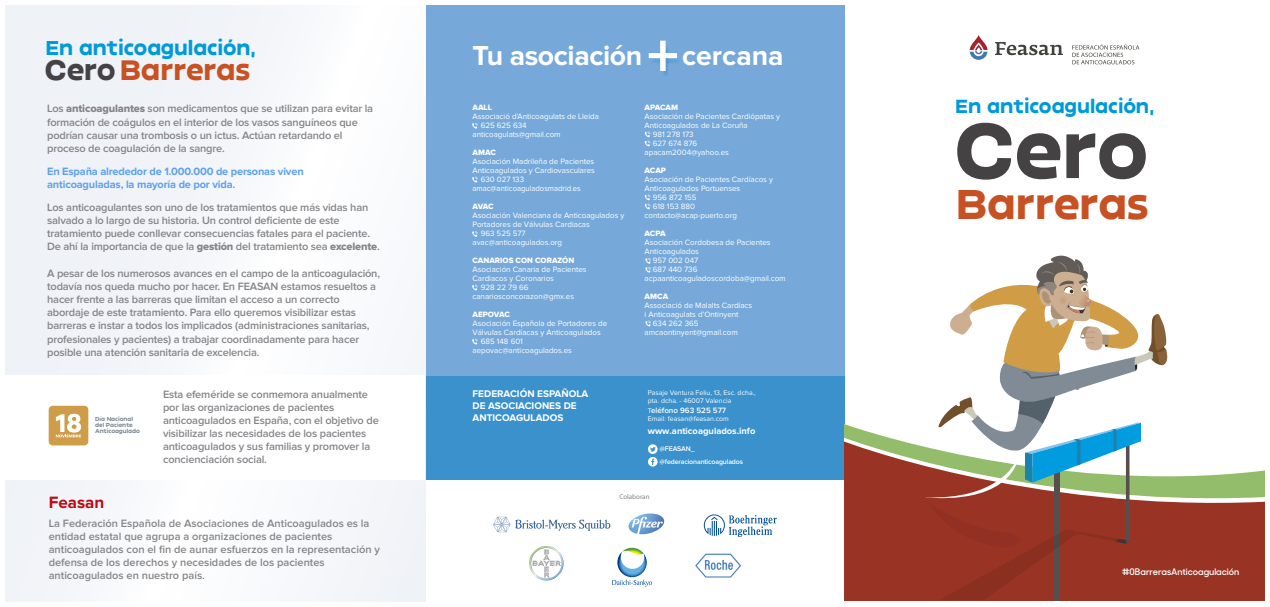
<style>
.page{position:relative;width:1270px;height:607px;background:#fff}
.page>*{position:absolute;margin:0;border:0;box-sizing:border-box;transform-origin:0 0}
.t1{font:700 69.5px "Obibok";color:#444243}
.t2{font:700 63.4px "Proxima Nova";color:#fff}
.t3{font:700 37.5px "Obibok";letter-spacing:-.02em;color:#c75122}
.t4{font:700 28.4px "Proxima Nova";letter-spacing:-.015em;color:#fff}
.t5{font:700 25.4px "Obibok";letter-spacing:-.015em;color:#c75122}
.t6{font:700 18.1px "Obibok";letter-spacing:-.01em;color:#009ada}
.t7{font:700 17.1px "Obibok";letter-spacing:-.01em;color:#009ada}
.t8{font:700 17px "Proxima Nova";color:#be0811}
.t9{font:600 11px/13.2px "Proxima Nova";letter-spacing:-.015em;color:#858488}
.t10{font:700 11px/13.2px "Proxima Nova";letter-spacing:-.015em;color:#5ea0ef}
.t11{font:700 10px/12px "Proxima Nova";color:#fff}
.t12{font:700 9.4px "Proxima Nova";color:#fff}
.t13{font:600 9.1px "Sharp Sans No 1";color:#fff}
.t14{font:8px "Proxima Nova";color:#fff}
.t15{font:8px "Proxima Nova Extrabld";color:#fff}
.t16{font:600 8px "Proxima Nova";color:#fff}
.t17{font:7px/8.4px "Proxima Nova";color:#fff}
.t18{font:600 7px/12.7px "Proxima Nova";letter-spacing:-.02em;color:#fff}
.t19{font:7px "Myriad Pro";color:#858488}
.t20{font:700 5.1px/6.2px "Obibok";letter-spacing:-.01em;color:#808a95}
.s1{color:#444243}
.s2{font-family:"Proxima Nova Extrabld";font-weight:400}
.s3{font-weight:400;font-size:7px}
</style>
<div class="page">
<div style="left:425px;top:6px;width:420px;height:370px;background:#76a9da"></div>
<div style="left:425px;top:376px;width:420px;height:103px;background:#3a91cc"></div>
<div style="left:6px;top:6px;width:419px;height:595px;background:#f4f6fa"></div>
<svg style="left:472px;top:123px;width:6px;height:6px"></svg>
<svg style="left:472px;top:177px;width:6px;height:5px"></svg>
<svg style="left:472px;top:231px;width:6px;height:6px"></svg>
<svg style="left:472px;top:284px;width:6px;height:6px"></svg>
<svg style="left:472px;top:338px;width:6px;height:6px"></svg>
<svg style="left:645px;top:320px;width:6px;height:6px"></svg>
<svg style="left:645px;top:258px;width:6px;height:15px"></svg>
<svg style="left:645px;top:194px;width:5px;height:15px"></svg>
<svg style="left:645px;top:131px;width:5px;height:15px"></svg>
<svg style="left:653px;top:47px;width:26px;height:29px"></svg>
<div style="left:6px;top:375px;width:419px;height:104px;background:#fff"></div>
<svg style="left:695px;top:553px;width:46px;height:24px"></svg>
<svg style="left:529px;top:546px;width:34px;height:34px"></svg>
<svg style="left:612px;top:547px;width:40px;height:40px"></svg>
<svg style="left:704px;top:514px;width:73px;height:23px"></svg>
<svg style="left:493px;top:517px;width:117px;height:15px"></svg>
<svg style="left:629px;top:513px;width:35px;height:21px"></svg>
<div style="left:49px;top:406px;width:39px;height:39px;background:#cf9c47;border-radius:4px"></div>
<svg style="left:56px;top:414px;width:25px;height:23px"></svg>
<svg style="left:845px;top:426px;width:56px;height:15px"></svg>
<svg style="left:845px;top:441px;width:419px;height:159px;background:#a65d4a"></svg>
<svg style="left:970px;top:34px;width:17px;height:26px"></svg>
<svg style="left:995px;top:42px;width:68px;height:13px"></svg>
<svg style="left:1072px;top:44px;width:67px;height:20px"></svg>
<svg style="left:925px;top:255px;width:245px;height:345px"></svg>
<svg style="left:648px;top:444px;width:10px;height:22px"></svg>
<h3 class="t6" style="left:45px;top:33px;width:212px">En anticoagulación,</h3>
<h3 class="t5" style="left:45px;top:49px;width:207px"><span class="s1">Cero</span> Barreras</h3>
<p class="t9" style="left:47px;top:103px;width:328px">Los <span class="s2">anticoagulantes</span> son medicamentos que se utilizan para evitar la formación de coágulos en el interior de los vasos sanguíneos que podrían causar una trombosis o un ictus. Actúan retardando el proceso de coagulación de la sangre.</p>
<p class="t10" style="left:47px;top:165px;width:258px">En España alrededor de 1.000.000 de personas viven anticoaguladas, la mayoría de por vida.</p>
<p class="t9" style="left:47px;top:201px;width:334px">Los anticoagulantes son uno de los tratamientos que más vidas han salvado a lo largo de su historia. Un control deficiente de este tratamiento puede conllevar consecuencias fatales para el paciente.<br>De ahí la importancia de que la <span class="s2">gestión</span> del tratamiento sea <span class="s2">excelente</span>.</p>
<p class="t9" style="left:47px;top:267px;width:334px">A pesar de los numerosos avances en el campo de la anticoagulación, todavía nos queda mucho por hacer. En FEASAN estamos resueltos a hacer frente a las barreras que limitan el acceso a un correcto abordaje de este tratamiento. Para ello queremos visibilizar estas barreras e instar a todos los implicados (administraciones sanitarias, profesionales y pacientes) a trabajar coordinadamente para hacer posible una atención sanitaria de excelencia.</p>
<p class="t20" style="left:95px;top:415px;width:46px">Dia Nacional del Paciente<br>Anticoagulado</p>
<h3 class="t8" style="left:49px;top:494px;width:57px">Feasan</h3>
<p class="t9" style="left:163px;top:388px;width:217px">Esta efeméride se conmemora anualmente por las organizaciones de pacientes anticoagulados en España, con el objetivo de visibilizar las necesidades de los pacientes anticoagulados y sus familias y promover la concienciación social.</p>
<p class="t9" style="left:49px;top:516px;width:333px">La Federación Española de Asociaciones de Anticoagulados es la entidad estatal que agrupa a organizaciones de pacientes anticoagulados con el fin de aunar esfuerzos en la representación y defensa de los derechos y necesidades de los pacientes anticoagulados en nuestro país.</p>
<h3 class="t4" style="left:473px;top:42px;width:171px">Tu asociación</h3>
<h2 class="t2" style="left:647px;top:27px;width:33px">+</h2>
<h3 class="t4" style="left:682px;top:42px;width:103px">cercana</h3>
<p class="t15" style="left:472px;top:104px;width:21px">AALL</p>
<p class="t14" style="left:472px;top:113px;width:128px">Associació d’Anticoagulats de Lleida</p>
<p class="t14" style="left:481px;top:122px;width:47px">625 625 634</p>
<p class="t14" style="left:472px;top:131px;width:90px">anticoagulats@gmail.com</p>
<p class="t15" style="left:472px;top:149px;width:25px">AMAC</p>
<p class="t14" style="left:472px;top:158px;width:123px">Asociación Madrileña de Pacientes</p>
<p class="t14" style="left:472px;top:167px;width:124px">Anticoagulados y Cardiovasculares</p>
<p class="t14" style="left:481px;top:176px;width:45px">630 027 133</p>
<p class="t14" style="left:472px;top:185px;width:110px">amac@anticoaguladosmadrid.es</p>
<p class="t15" style="left:472px;top:203px;width:23px">AVAC</p>
<p class="t14" style="left:472px;top:212px;width:153px">Asociación Valenciana de Anticoagulados y</p>
<p class="t14" style="left:472px;top:221px;width:119px">Portadores de Válvulas Cardiacas</p>
<p class="t14" style="left:481px;top:230px;width:46px">963 525 577</p>
<p class="t14" style="left:472px;top:239px;width:91px">avac@anticoagulados.org</p>
<p class="t15" style="left:472px;top:257px;width:103px">CANARIOS CON CORAZÓN</p>
<p class="t14" style="left:472px;top:266px;width:116px">Asociación Canaria de Pacientes</p>
<p class="t14" style="left:472px;top:275px;width:83px">Cardiacos y Coronarios</p>
<p class="t14" style="left:481px;top:284px;width:49px">928 22 79 66</p>
<p class="t14" style="left:472px;top:293px;width:103px">canariosconcorazon@gmx.es</p>
<p class="t15" style="left:472px;top:311px;width:39px">AEPOVAC</p>
<p class="t14" style="left:472px;top:320px;width:136px">Asociación Española de Portadores de</p>
<p class="t14" style="left:472px;top:329px;width:130px">Válvulas Cardíacas y Anticoagulados</p>
<p class="t14" style="left:481px;top:338px;width:44px">685 148 601</p>
<p class="t14" style="left:472px;top:347px;width:101px">aepovac@anticoagulados.es</p>
<p class="t11" style="left:473px;top:388px;width:117px">FEDERACIÓN ESPAÑOLA<br>DE ASOCIACIONES DE<br>ANTICOAGULADOS</p>
<p class="t15" style="left:645px;top:104px;width:35px">APACAM</p>
<p class="t14" style="left:645px;top:113px;width:137px">Asociación de Pacientes Cardiópatas y</p>
<p class="t14" style="left:645px;top:122px;width:105px">Anticoagulados de La Coruña</p>
<p class="t14" style="left:653px;top:131px;width:42px">981 278 173</p>
<p class="t14" style="left:653px;top:140px;width:46px">627 674 876</p>
<p class="t14" style="left:645px;top:149px;width:86px">apacam2004@yahoo.es</p>
<p class="t15" style="left:645px;top:167px;width:23px">ACAP</p>
<p class="t14" style="left:645px;top:176px;width:130px">Asociación de Pacientes Cardíacos y</p>
<p class="t14" style="left:645px;top:185px;width:97px">Anticoagulados Portuenses</p>
<p class="t14" style="left:653px;top:194px;width:45px">956 872 155</p>
<p class="t14" style="left:653px;top:203px;width:44px">618 153 880</p>
<p class="t14" style="left:645px;top:212px;width:94px">contacto@acap-puerto.org</p>
<p class="t15" style="left:645px;top:230px;width:22px">ACPA</p>
<p class="t14" style="left:645px;top:239px;width:127px">Asociación Cordobesa de Pacientes</p>
<p class="t14" style="left:645px;top:248px;width:56px">Anticoagulados</p>
<p class="t14" style="left:653px;top:257px;width:47px">957 002 047</p>
<p class="t14" style="left:653px;top:266px;width:46px">687 440 736</p>
<p class="t14" style="left:645px;top:275px;width:143px">acpaanticoaguladoscordoba@gmail.com</p>
<p class="t15" style="left:645px;top:293px;width:25px">AMCA</p>
<p class="t14" style="left:645px;top:302px;width:109px">Associació de Malalts Cardíacs</p>
<p class="t14" style="left:645px;top:311px;width:95px">i Anticoagulats d’Ontinyent</p>
<p class="t14" style="left:653px;top:320px;width:47px">634 262 365</p>
<p class="t14" style="left:645px;top:329px;width:95px">amcaontinyent@gmail.com</p>
<p class="t17" style="left:648px;top:388px;width:110px">Pasaje Ventura Feliu, 13, Esc. dcha., pta. dcha. - 46007 Valencia</p>
<p class="t16" style="left:648px;top:406px;width:80px"><span class="s3">T</span>eléfono 963 525 577</p>
<p class="t17" style="left:648px;top:415px;width:82px">Email: feasan@feasan.com</p>
<p class="t18" style="left:660px;top:443px;width:85px">@FEASAN_ @federacionanticoagulados</p>
<p class="t12" style="left:648px;top:426px;width:109px">www.anticoagulados.info</p>
<p class="t19" style="left:619px;top:492px;width:32px">Colaboran</p>
<h3 class="t7" style="left:955px;top:92px;width:201px">En anticoagulación,</h3>
<h1 class="t1" style="left:955px;top:93px;width:195px">Cero</h1>
<h3 class="t3" style="left:956px;top:173px;width:195px">Barreras</h3>
<p class="t13" style="left:1122px;top:565px;width:119px">#0BarrerasAnticoagulación</p>
</div>
